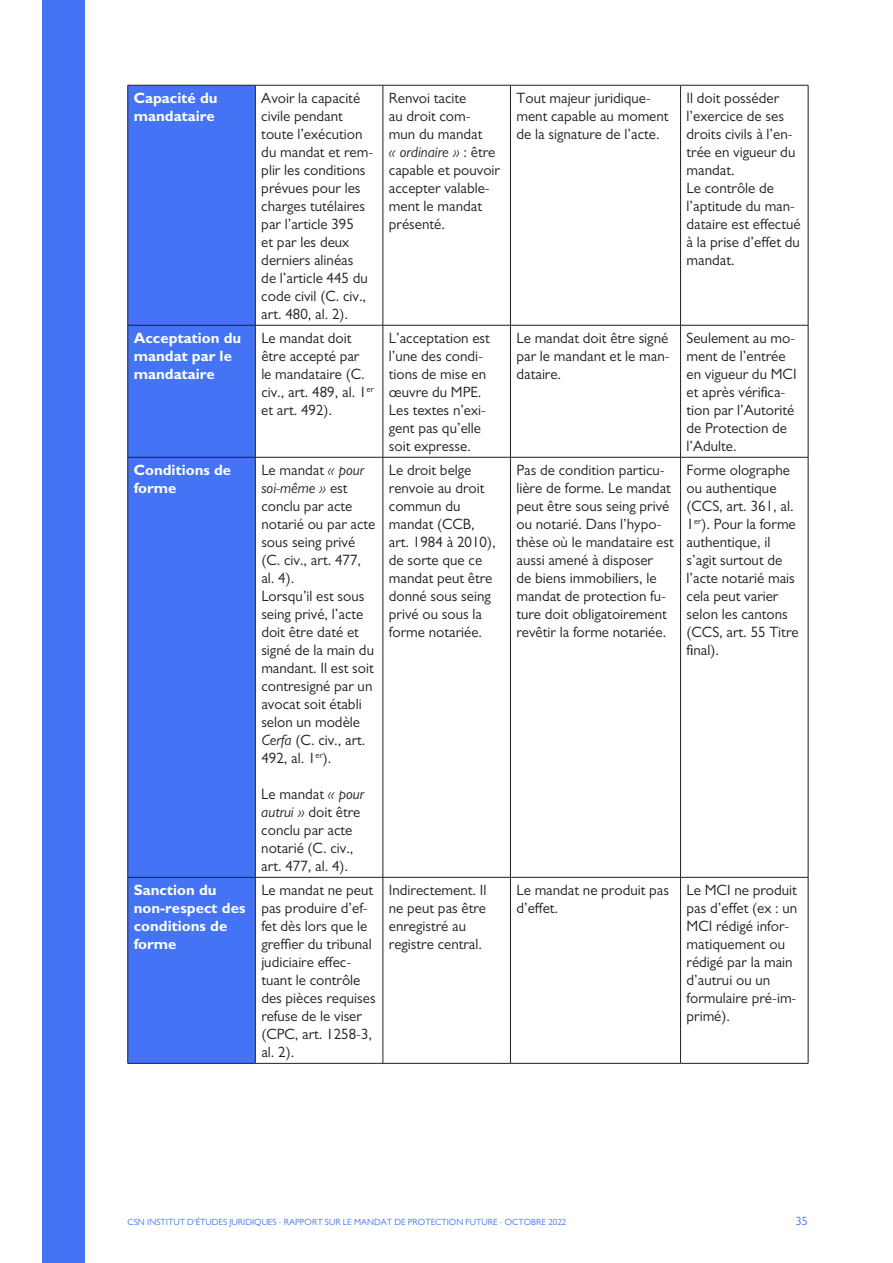
<style>
.page{position:relative;width:893px;height:1263px;background:#fff}
.page>*{position:absolute;margin:0;border:0;box-sizing:border-box;transform-origin:0 0}
.t1{font:15px/18px "Gill Sans";color:#231f20}
.t2{font:700 15px/18px "Gill Sans";color:#fff}
.t3{font:12px "Gill Sans";color:#4474f5}
.t4{font:9px "Gill Sans";color:#4474f5}
.s1{font-style:italic}
</style>
<div class="page">
<div style="left:43px;top:0;width:42px;height:1263px;background:#4474f5"></div>
<div style="left:128px;top:86px;width:127px;height:977px;background:#4474f5"></div>
<hr style="left:128px;top:85px;width:127px;height:1px;background:#231f20">
<hr style="left:127px;top:85px;width:1px;height:240px;background:#231f20">
<hr style="left:255px;top:85px;width:128px;height:1px;background:#231f20">
<hr style="left:255px;top:85px;width:1px;height:240px;background:#231f20">
<hr style="left:383px;top:85px;width:127px;height:1px;background:#231f20">
<hr style="left:383px;top:85px;width:1px;height:240px;background:#231f20">
<hr style="left:510px;top:85px;width:171px;height:1px;background:#231f20">
<hr style="left:510px;top:85px;width:1px;height:240px;background:#231f20">
<hr style="left:681px;top:85px;width:127px;height:1px;background:#231f20">
<hr style="left:680px;top:85px;width:1px;height:240px;background:#231f20">
<hr style="left:808px;top:85px;width:1px;height:240px;background:#231f20">
<hr style="left:128px;top:325px;width:127px;height:1px;background:#231f20">
<hr style="left:127px;top:325px;width:1px;height:132px;background:#231f20">
<hr style="left:255px;top:325px;width:128px;height:1px;background:#231f20">
<hr style="left:255px;top:325px;width:1px;height:132px;background:#231f20">
<hr style="left:383px;top:325px;width:127px;height:1px;background:#231f20">
<hr style="left:383px;top:325px;width:1px;height:132px;background:#231f20">
<hr style="left:510px;top:325px;width:171px;height:1px;background:#231f20">
<hr style="left:510px;top:325px;width:1px;height:132px;background:#231f20">
<hr style="left:681px;top:325px;width:127px;height:1px;background:#231f20">
<hr style="left:680px;top:325px;width:1px;height:132px;background:#231f20">
<hr style="left:808px;top:325px;width:1px;height:132px;background:#231f20">
<hr style="left:128px;top:457px;width:127px;height:1px;background:#231f20">
<hr style="left:127px;top:457px;width:1px;height:420px;background:#231f20">
<hr style="left:255px;top:457px;width:128px;height:1px;background:#231f20">
<hr style="left:255px;top:457px;width:1px;height:420px;background:#231f20">
<hr style="left:383px;top:457px;width:127px;height:1px;background:#231f20">
<hr style="left:383px;top:457px;width:1px;height:420px;background:#231f20">
<hr style="left:510px;top:457px;width:171px;height:1px;background:#231f20">
<hr style="left:510px;top:457px;width:1px;height:420px;background:#231f20">
<hr style="left:681px;top:457px;width:127px;height:1px;background:#231f20">
<hr style="left:680px;top:457px;width:1px;height:420px;background:#231f20">
<hr style="left:808px;top:457px;width:1px;height:420px;background:#231f20">
<hr style="left:128px;top:877px;width:127px;height:1px;background:#231f20">
<hr style="left:127px;top:877px;width:1px;height:186px;background:#231f20">
<hr style="left:255px;top:877px;width:128px;height:1px;background:#231f20">
<hr style="left:255px;top:877px;width:1px;height:186px;background:#231f20">
<hr style="left:383px;top:877px;width:127px;height:1px;background:#231f20">
<hr style="left:383px;top:877px;width:1px;height:186px;background:#231f20">
<hr style="left:510px;top:877px;width:171px;height:1px;background:#231f20">
<hr style="left:510px;top:877px;width:1px;height:186px;background:#231f20">
<hr style="left:681px;top:877px;width:127px;height:1px;background:#231f20">
<hr style="left:680px;top:877px;width:1px;height:186px;background:#231f20">
<hr style="left:808px;top:877px;width:1px;height:186px;background:#231f20">
<hr style="left:128px;top:1063px;width:127px;height:1px;background:#231f20">
<hr style="left:255px;top:1063px;width:128px;height:1px;background:#231f20">
<hr style="left:383px;top:1063px;width:127px;height:1px;background:#231f20">
<hr style="left:510px;top:1063px;width:171px;height:1px;background:#231f20">
<hr style="left:681px;top:1063px;width:127px;height:1px;background:#231f20">
<p class="t2" style="left:134px;top:89px;width:85px">Capacité du mandataire</p>
<p class="t1" style="left:261px;top:89px;width:113px">Avoir la capacité civile pendant toute l’exécution du mandat et rem&shy;plir les conditions prévues pour les charges tutélaires par l’article 395<br>et par les deux derniers alinéas<br>de l’article 445 du code civil (C. civ., art. 480, al. 2).</p>
<p class="t1" style="left:389px;top:89px;width:113px">Renvoi tacite<br>au droit com&shy;mun du mandat<br><span class="s1">« ordinaire »</span> : être capable et pouvoir accepter valable&shy;ment le mandat présenté.</p>
<p class="t1" style="left:516px;top:89px;width:154px">Tout majeur juridique&shy;ment capable au moment de la signature de l’acte.</p>
<p class="t1" style="left:687px;top:89px;width:116px">Il doit posséder l’exercice de ses droits civils à l’en&shy;trée en vigueur du mandat.<br>Le contrôle de l’aptitude du man&shy;dataire est effectué à la prise d’effet du mandat.</p>
<p class="t2" style="left:134px;top:329px;width:109px">Acceptation du mandat par le mandataire</p>
<p class="t1" style="left:261px;top:329px;width:114px">Le mandat doit être accepté par<br>le mandataire (C. civ., art. 489, al. 1<sup>er </sup>et art. 492).</p>
<p class="t1" style="left:389px;top:329px;width:103px">L’acceptation est l’une des condi&shy;tions de mise en œuvre du MPE.<br>Les textes n’exi&shy;gent pas qu’elle soit expresse.</p>
<p class="t1" style="left:516px;top:329px;width:155px;text-align:justify">Le mandat doit être signé par le mandant et le man&shy;dataire.</p>
<p class="t1" style="left:687px;top:329px;width:112px">Seulement au mo&shy;ment de l’entrée en vigueur du MCI et après vérifica&shy;tion par l’Autorité de Protection de l’Adulte.</p>
<p class="t2" style="left:134px;top:461px;width:99px">Conditions de forme</p>
<p class="t1" style="left:261px;top:461px;width:116px">Le mandat <span class="s1">« pour soi-même »</span> est conclu par acte notarié ou par acte sous seing privé (C. civ., art. 477, al. 4).<br>Lorsqu’il est sous seing privé, l’acte doit être daté et signé de la main du mandant. Il est soit contresigné par un avocat soit établi selon un modèle<br><span class="s1">Cerfa</span> (C. civ., art.<br>492, al. 1<sup>er</sup>).</p>
<p class="t1" style="left:261px;top:785px;width:104px">Le mandat <span class="s1">« pour autrui »</span> doit être conclu par acte notarié (C. civ., art. 477, al. 4).</p>
<p class="t1" style="left:389px;top:461px;width:108px">Le droit belge renvoie au droit commun du mandat (CCB, art. 1984 à 2010), de sorte que ce mandat peut être donné sous seing privé ou sous la forme notariée.</p>
<p class="t1" style="left:516px;top:461px;width:159px">Pas de condition particu&shy;lière de forme. Le mandat peut être sous seing privé ou notarié. Dans l’hypo&shy;thèse où le mandataire est aussi amené à disposer<br>de biens immobiliers, le mandat de protection fu&shy;ture doit obligatoirement revêtir la forme notariée.</p>
<p class="t1" style="left:687px;top:461px;width:114px">Forme olographe ou authentique (CCS, art. 361, al.<br>1<sup>er</sup>). Pour la forme authentique, il s’agit surtout de l’acte notarié mais cela peut varier selon les cantons (CCS, art. 55 Titre final).</p>
<p class="t2" style="left:134px;top:881px;width:113px">Sanction du non-respect des conditions de forme</p>
<p class="t1" style="left:261px;top:881px;width:116px">Le mandat ne peut pas produire d’ef&shy;fet dès lors que le greffier du tribunal judiciaire effec&shy;tuant le contrôle des pièces requises refuse de le viser (CPC, art. 1258-3, al. 2).</p>
<p class="t1" style="left:389px;top:881px;width:99px">Indirectement. Il ne peut pas être enregistré au registre central.</p>
<p class="t1" style="left:516px;top:881px;width:154px">Le mandat ne produit pas d’effet.</p>
<p class="t1" style="left:687px;top:881px;width:112px">Le MCI ne produit pas d’effet (ex : un<br>MCI rédigé infor&shy;matiquement ou rédigé par la main d’autrui ou un formulaire pré-im&shy;primé).</p>
<p class="t4" style="left:128px;top:1217px;width:440px">CSN INSTITUT D'ÉTUDES JURIDIQUES - RAPPORT SUR LE MANDAT DE PROTECTION FUTURE - OCTOBRE 2022</p>
<p class="t3" style="left:796px;top:1214px;width:13px">35</p>
</div>
